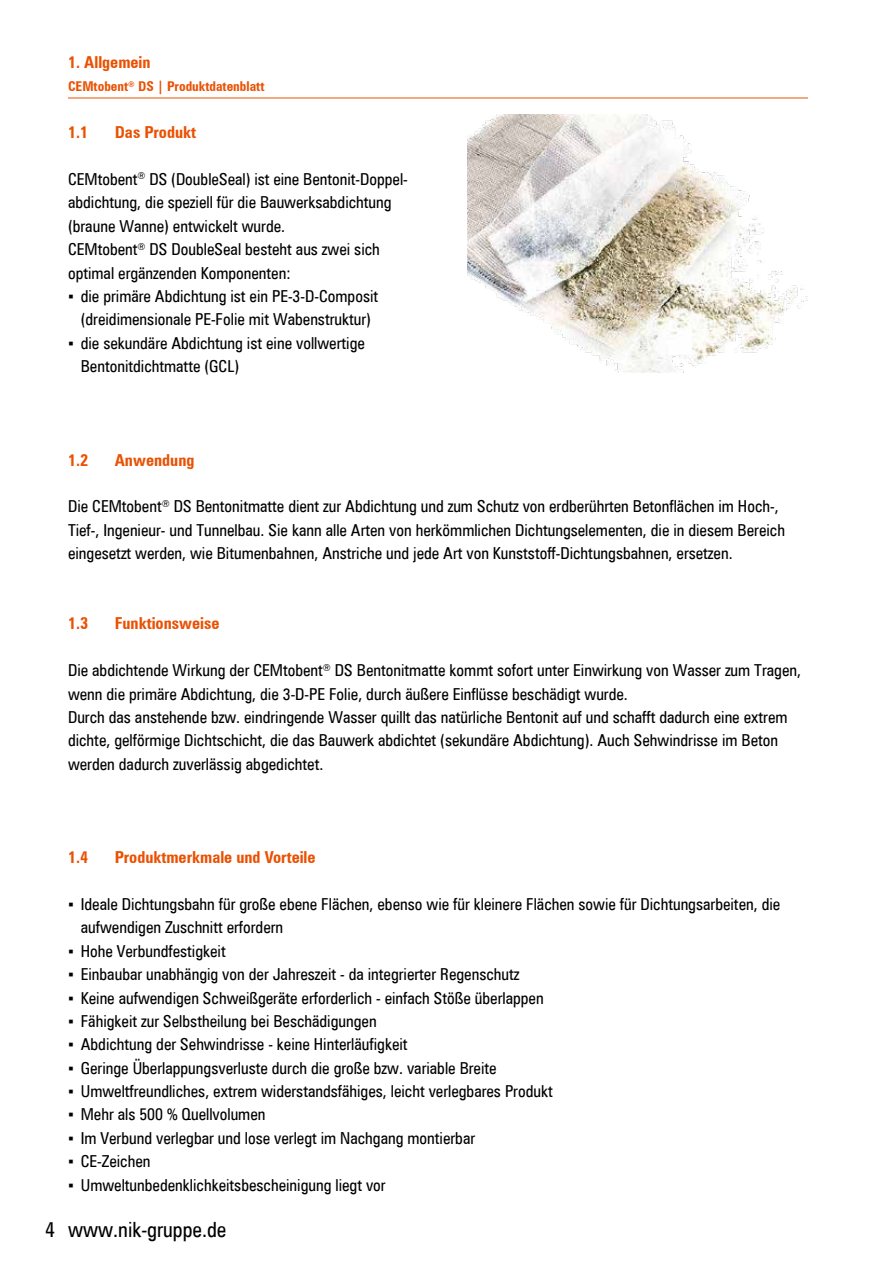
<style>
.page{position:relative;width:893px;height:1263px;background:#fff}
.page>*{position:absolute;margin:0;border:0;box-sizing:border-box;transform-origin:0 0}
.t1{font:condensed 21px "Zurich BT";color:#000}
.t2{font:condensed 16.5px/23.4px "Zurich BT";color:#000}
.t3{font:700 condensed 16.5px "Zurich BT";color:#e95103}
.t4{font:700 condensed 13.5px "Zurich BT";color:#e95103}
.s1{font-family:"Arial Narrow";font-stretch:normal}
</style>
<div class="page">
<hr style="left:68px;top:98px;width:740px;height:1px;background:#e95103">
<img style="left:468px;top:115px;width:340px;height:257px">
<p class="t3" style="left:68px;top:52px;width:84px">1. Allgemein</p>
<p class="t4" style="left:68px;top:78px;width:198px">CEMtobent<sup>®</sup> DS | Produktdatenblatt</p>
<p class="t3" style="left:68px;top:122px;width:22px">1.1</p>
<p class="t3" style="left:115px;top:122px;width:83px">Das Produkt</p>
<p class="t2" style="left:68px;top:167px;width:341px">CEMtobent<sup>®</sup> DS (DoubleSeal) ist eine Bentonit-Doppel&shy;abdichtung, die speziell für die Bauwerksabdichtung (braune Wanne) entwickelt wurde.<br>CEMtobent<sup>®</sup> DS DoubleSeal besteht aus zwei sich optimal ergänzenden Komponenten:</p>
<p class="t2" style="left:68px;top:284px;width:312px;text-align:center"><span class="s1">▪</span> die primäre Abdichtung ist ein PE-3-D-Composit (dreidimensionale PE-Folie mit Wabenstruktur)</p>
<p class="t2" style="left:81px;top:331px;width:286px;text-indent:-13px"><span class="s1">▪</span> die sekundäre Abdichtung ist eine vollwertige<br>Bentonitdichtmatte (GCL)</p>
<p class="t3" style="left:68px;top:450px;width:22px">1.2</p>
<p class="t3" style="left:115px;top:450px;width:81px">Anwendung</p>
<p class="t2" style="left:68px;top:495px;width:718px">Die CEMtobent<sup>®</sup> DS Bentonitmatte dient zur Abdichtung und zum Schutz von erdberührten Betonflächen im Hoch-,<br>Tief-, Ingenieur- und Tunnelbau. Sie kann alle Arten von herkömmlichen Dichtungselementen, die in diesem Bereich eingesetzt werden, wie Bitumenbahnen, Anstriche und jede Art von Kunststoff-Dichtungsbahnen, ersetzen.</p>
<p class="t3" style="left:68px;top:613px;width:22px">1.3</p>
<p class="t3" style="left:115px;top:613px;width:106px">Funktionsweise</p>
<p class="t2" style="left:68px;top:658px;width:734px">Die abdichtende Wirkung der CEMtobent<sup>®</sup> DS Bentonitmatte kommt sofort unter Einwirkung von Wasser zum Tragen, wenn die primäre Abdichtung, die 3-D-PE Folie, durch äußere Einflüsse beschädigt wurde.<br>Durch das anstehende bzw. eindringende Wasser quillt das natürliche Bentonit auf und schafft dadurch eine extrem dichte, gelförmige Dichtschicht, die das Bauwerk abdichtet (sekundäre Abdichtung). Auch Sehwindrisse im Beton werden dadurch zuverlässig abgedichtet.</p>
<p class="t3" style="left:68px;top:847px;width:22px">1.4</p>
<p class="t3" style="left:115px;top:847px;width:202px">Produktmerkmale und Vorteile</p>
<p class="t2" style="left:81px;top:892px;width:701px;text-indent:-13px"><span class="s1">▪</span> Ideale Dichtungsbahn für große ebene Flächen, ebenso wie für kleinere Flächen sowie für Dichtungsarbeiten, die aufwendigen Zuschnitt erfordern</p>
<p class="t2" style="left:68px;top:939px;width:159px"><span class="s1">▪</span> Hohe Verbundfestigkeit</p>
<p class="t2" style="left:68px;top:962px;width:453px"><span class="s1">▪</span> Einbaubar unabhängig von der Jahreszeit - da integrierter Regenschutz</p>
<p class="t2" style="left:68px;top:986px;width:477px"><span class="s1">▪</span> Keine aufwendigen Schweißgeräte erforderlich - einfach Stöße überlappen</p>
<p class="t2" style="left:68px;top:1009px;width:310px"><span class="s1">▪</span> Fähigkeit zur Selbstheilung bei Beschädigungen</p>
<p class="t2" style="left:68px;top:1032px;width:341px"><span class="s1">▪</span> Abdichtung der Sehwindrisse - keine Hinterläufigkeit</p>
<p class="t2" style="left:68px;top:1056px;width:430px"><span class="s1">▪</span> Geringe Überlappungsverluste durch die große bzw. variable Breite</p>
<p class="t2" style="left:68px;top:1079px;width:486px"><span class="s1">▪</span> Umweltfreundliches, extrem widerstandsfähiges, leicht verlegbares Produkt</p>
<p class="t2" style="left:68px;top:1103px;width:199px"><span class="s1">▪</span> Mehr als 500 % Quellvolumen</p>
<p class="t2" style="left:68px;top:1126px;width:409px"><span class="s1">▪</span> Im Verbund verlegbar und lose verlegt im Nachgang montierbar</p>
<p class="t2" style="left:68px;top:1149px;width:84px"><span class="s1">▪</span> CE-Zeichen</p>
<p class="t2" style="left:68px;top:1173px;width:319px"><span class="s1">▪</span> Umweltunbedenklichkeitsbescheinigung liegt vor</p>
<p class="t1" style="left:45px;top:1217px;width:183px">4 www.nik-gruppe.de</p>
</div>
